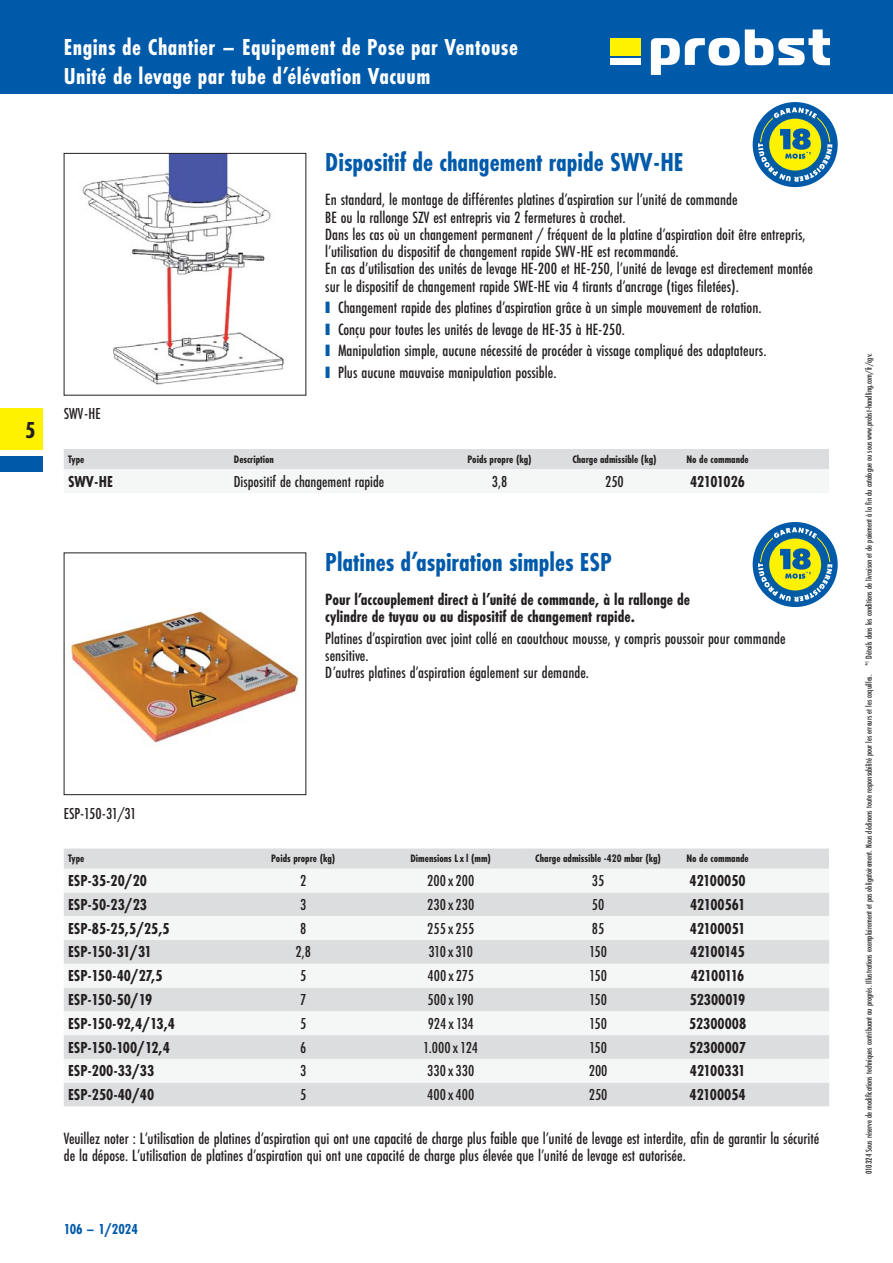
<style>
.page{position:relative;width:893px;height:1263px;background:#fff}
.page>*{position:absolute;margin:0;border:0;box-sizing:border-box;transform-origin:0 0}
.t1{font:700 27px "Futura PT Cond";color:#005aaa}
.t2{font:700 24px/28.5px "Futura PT Cond";letter-spacing:.02em;color:#fff}
.t3{font:700 24px "Futura PT Cond";color:#231f20}
.t4{font:500 16.95px/17.2px "Futura PT Cond";color:#231f20}
.t5{font:700 16.95px/17.2px "Futura PT Cond";color:#231f20}
.t6{font:700 16.5px "Futura PT Cond";color:#231f20}
.t7{font:500 16.5px "Futura PT Cond";color:#231f20}
.t8{font:700 16.5px "Futura PT Cond";letter-spacing:-.03em;color:#231f20}
.t9{font:700 16.5px "Futura PT Cond";letter-spacing:-.02em;color:#231f20}
.t10{font:700 16.5px "Futura PT Cond";letter-spacing:-.035em;color:#231f20}
.t11{font:700 15px "Futura PT Cond";color:#005aaa}
.t12{font:700 11.25px "Futura PT Cond";color:#231f20}
.t13{font:500 9px "Futura PT Cond";color:#231f20}
.s1{font-family:"Arial";font-weight:400;font-size:24.6px;color:#005aaa}
</style>
<div class="page">
<div style="left:0;top:0;width:893px;height:94px;background:#005aaa"></div>
<div style="left:610px;top:38px;width:31px;height:17px;background:#fff200"></div>
<svg style="left:651px;top:29px;width:178px;height:46px"></svg>
<div style="left:610px;top:58px;width:31px;height:7px;background:#fff"></div>
<div style="left:0;top:408px;width:43px;height:42px;background:#fff200"></div>
<div style="left:0;top:456px;width:43px;height:16px;background:#005aaa"></div>
<img style="left:82px;top:155px;width:202px;height:230px">
<div style="left:64px;top:449px;width:765px;height:20px;background:#dcddde"></div>
<img style="left:70px;top:611px;width:229px;height:135px">
<div style="left:64px;top:848px;width:765px;height:258px;background:#dcddde"></div>
<svg style="left:64px;top:869px;width:765px;height:214px;fill:#f5f6f6"></svg>
<div style="left:753px;top:102px;width:85px;height:85px;background:#005aaa;border-radius:50%"></div>
<svg style="left:771px;top:107px;width:48px;height:14px"></svg>
<div style="left:769px;top:119px;width:52px;height:52px;background:#fff200;border-radius:50%"></div>
<svg style="left:756px;top:128px;width:78px;height:55px"></svg>
<div style="left:753px;top:522px;width:85px;height:85px;background:#005aaa;border-radius:50%"></div>
<svg style="left:771px;top:527px;width:48px;height:14px"></svg>
<div style="left:769px;top:539px;width:52px;height:51px;background:#fff200;border-radius:50%"></div>
<svg style="left:756px;top:548px;width:78px;height:55px"></svg>
<h2 class="t3" style="left:25px;top:418px;width:12px">5</h2>
<h2 class="t2" style="left:64px;top:34px;width:456px">Engins de Chantier – Equipement de Pose par Ventouse<br>Unité de levage par tube d’élévation Vacuum</h2>
<p class="t7" style="left:64px;top:405px;width:38px">SWV- HE</p>
<h1 class="t1" style="left:325px;top:149px;width:360px">Dispositif de changement rapide SWV-HE</h1>
<p class="t4" style="left:325px;top:192px;width:489px">En standard, le montage de différentes platines d’aspiration sur l’unité de commande<br>BE ou la rallonge SZV est entrepris via 2 fermetures à crochet.<br>Dans les cas où un changement permanent / fréquent de la platine d’aspiration doit être entrepris, l’utilisation du dispositif de changement rapide SWV-HE est recommandé.<br>En cas d’utilisation des unités de levage HE-200 et HE-250, l’unité de levage est directement montée sur le dispositif de changement rapide SWE-HE via 4 tirants d’ancrage (tiges filetées).</p>
<p class="t4" style="left:325px;top:300px;width:438px"><span class="s1">■</span> Changement rapide des platines d’aspiration grâce à un simple mouvement de rotation.</p>
<p class="t4" style="left:325px;top:321px;width:301px"><span class="s1">■</span> Conçu pour toutes les unités de levage de HE-35 à HE-250.</p>
<p class="t4" style="left:325px;top:343px;width:443px"><span class="s1">■</span> Manipulation simple, aucune nécessité de procéder à vissage compliqué des adaptateurs.</p>
<p class="t4" style="left:325px;top:364px;width:233px"><span class="s1">■</span> Plus aucune mauvaise manipulation possible.</p>
<p class="t12" style="left:68px;top:453px;width:18px">Type</p>
<p class="t12" style="left:234px;top:453px;width:42px">Description</p>
<p class="t12" style="left:468px;top:453px;width:66px">Poids propre (kg)</p>
<p class="t12" style="left:572px;top:453px;width:86px">Charge admissible (kg)</p>
<p class="t12" style="left:686px;top:453px;width:64px">No de commande</p>
<p class="t6" style="left:68px;top:473px;width:46px">SWV- HE</p>
<p class="t7" style="left:234px;top:473px;width:152px">Dispositif de changement rapide</p>
<p class="t7" style="left:492px;top:473px;width:17px">3,8</p>
<p class="t7" style="left:605px;top:473px;width:20px">250</p>
<p class="t8" style="left:690px;top:473px;width:56px">42101026</p>
<h1 class="t1" style="left:325px;top:548px;width:288px">Platines d’aspiration simples ESP</h1>
<p class="t5" style="left:325px;top:591px;width:366px">Pour l’accouplement direct à l’unité de commande, à la rallonge de cylindre de tuyau ou au dispositif de changement rapide.</p>
<p class="t4" style="left:325px;top:630px;width:462px">Platines d’aspiration avec joint collé en caoutchouc mousse, y compris poussoir pour commande sensitive.<br>D’autres platines d’aspiration également sur demande.</p>
<p class="t7" style="left:64px;top:805px;width:74px">ESP- 150- 31/31</p>
<p class="t12" style="left:68px;top:853px;width:18px">Type</p>
<p class="t12" style="left:271px;top:853px;width:66px">Poids propre (kg)</p>
<p class="t12" style="left:410px;top:853px;width:82px">Dimensions L x l (mm)</p>
<p class="t12" style="left:535px;top:853px;width:127px">Charge admissible -420 mbar (kg)</p>
<p class="t12" style="left:686px;top:853px;width:64px">No de commande</p>
<p class="t6" style="left:68px;top:872px;width:80px">ESP- 35- 20/ 20</p>
<p class="t7" style="left:300px;top:872px;width:8px">2</p>
<p class="t7" style="left:427px;top:872px;width:49px">200 x 200</p>
<p class="t7" style="left:592px;top:872px;width:14px">35</p>
<p class="t6" style="left:689px;top:872px;width:58px">42100050</p>
<p class="t6" style="left:68px;top:896px;width:80px">ESP- 50- 23/ 23</p>
<p class="t7" style="left:300px;top:896px;width:8px">3</p>
<p class="t7" style="left:427px;top:896px;width:49px">230 x 230</p>
<p class="t7" style="left:592px;top:896px;width:14px">50</p>
<p class="t6" style="left:690px;top:896px;width:57px">42100561</p>
<p class="t6" style="left:68px;top:920px;width:103px">ESP- 85- 25,5/ 25,5</p>
<p class="t7" style="left:300px;top:920px;width:8px">8</p>
<p class="t7" style="left:427px;top:920px;width:49px">255 x 255</p>
<p class="t7" style="left:592px;top:920px;width:14px">85</p>
<p class="t6" style="left:690px;top:920px;width:57px">42100051</p>
<p class="t9" style="left:68px;top:944px;width:85px">ESP- 150- 31/ 31</p>
<p class="t7" style="left:296px;top:944px;width:17px">2,8</p>
<p class="t7" style="left:428px;top:944px;width:46px">310 x 310</p>
<p class="t7" style="left:589px;top:944px;width:19px">150</p>
<p class="t8" style="left:690px;top:944px;width:56px">42100145</p>
<p class="t6" style="left:68px;top:967px;width:96px">ESP- 150- 40/ 27,5</p>
<p class="t7" style="left:300px;top:967px;width:8px">5</p>
<p class="t7" style="left:428px;top:967px;width:48px">400 x 275</p>
<p class="t7" style="left:589px;top:967px;width:19px">150</p>
<p class="t10" style="left:691px;top:967px;width:55px">42100116</p>
<p class="t6" style="left:68px;top:991px;width:86px">ESP- 150- 50/ 19</p>
<p class="t7" style="left:300px;top:991px;width:8px">7</p>
<p class="t7" style="left:428px;top:991px;width:48px">500 x 190</p>
<p class="t7" style="left:589px;top:991px;width:19px">150</p>
<p class="t6" style="left:690px;top:991px;width:57px">52300019</p>
<p class="t6" style="left:68px;top:1015px;width:109px">ESP- 150- 92,4/ 13,4</p>
<p class="t7" style="left:300px;top:1015px;width:8px">5</p>
<p class="t7" style="left:428px;top:1015px;width:48px">924 x 134</p>
<p class="t7" style="left:589px;top:1015px;width:19px">150</p>
<p class="t6" style="left:689px;top:1015px;width:59px">52300008</p>
<p class="t6" style="left:68px;top:1039px;width:103px">ESP- 150- 100/ 12,4</p>
<p class="t7" style="left:300px;top:1039px;width:8px">6</p>
<p class="t7" style="left:423px;top:1039px;width:56px">1.000 x 124</p>
<p class="t7" style="left:589px;top:1039px;width:19px">150</p>
<p class="t6" style="left:689px;top:1039px;width:59px">52300007</p>
<p class="t6" style="left:68px;top:1062px;width:88px">ESP- 200- 33/ 33</p>
<p class="t7" style="left:300px;top:1062px;width:8px">3</p>
<p class="t7" style="left:427px;top:1062px;width:49px">330 x 330</p>
<p class="t7" style="left:589px;top:1062px;width:20px">200</p>
<p class="t6" style="left:690px;top:1062px;width:57px">42100331</p>
<p class="t6" style="left:68px;top:1086px;width:88px">ESP- 250- 40/ 40</p>
<p class="t7" style="left:300px;top:1086px;width:8px">5</p>
<p class="t7" style="left:427px;top:1086px;width:49px">400 x 400</p>
<p class="t7" style="left:589px;top:1086px;width:20px">250</p>
<p class="t6" style="left:689px;top:1086px;width:58px">42100054</p>
<p class="t4" style="left:64px;top:1130px;width:757px">Veuillez noter : L’utilisation de platines d’aspiration qui ont une capacité de charge plus faible que l’unité de levage est interdite, afin de garantir la sécurité de la dépose. L’utilisation de platines d’aspiration qui ont une capacité de charge plus élevée que l’unité de levage est autorisée.</p>
<p class="t11" style="left:64px;top:1221px;width:76px">106 – 1/2024</p>
<p class="t13" style="left:864px;top:1174px;width:822px;rotate:-90deg">010324 Sous réserve de modifications techniques contribuant au progrés. Illustrations exemplairement et pas obligatoirement. Nous déclinons toute responsabilité pour les erreurs et les coquilles. *<sup>1</sup> Détails dans les conditions de livraison et de paiement à la fin du catalogue ou sous www.probst-handling.com/fr/cgv.</p>
</div>
